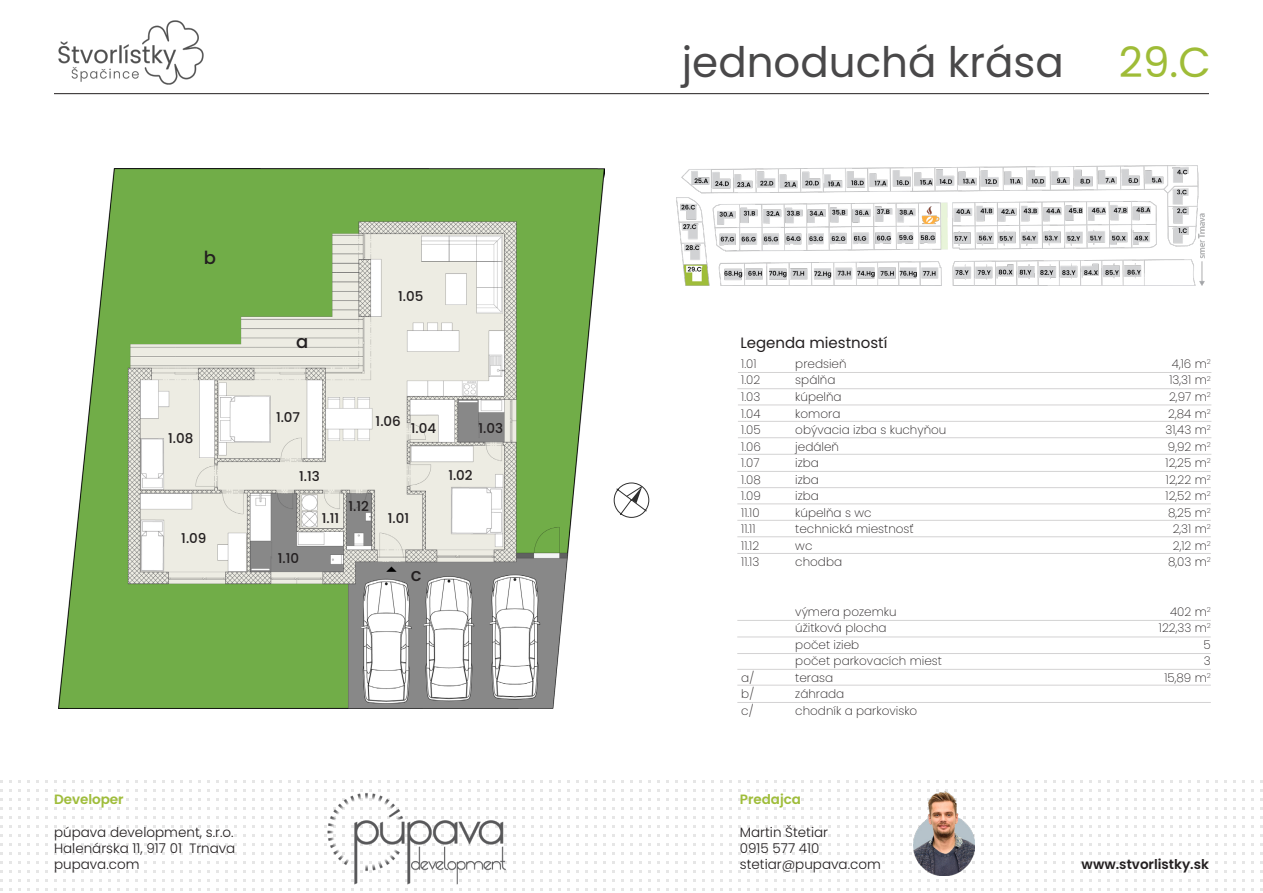
<style>
.page{position:relative;width:1263px;height:893px;background:#fff}
.page>*{position:absolute;margin:0;border:0;box-sizing:border-box;transform-origin:0 0}
.t1{font:42px "Poppins";color:#494849}
.t2{font:42px "Poppins";color:#9fbc37}
.t3{font:500 18px "Poppins";color:#231f20}
.t4{font:15px "Poppins";color:#231f20}
.t5{font:300 13.5px/16.2px "Poppins";color:#231f20}
.t6{font:500 13.5px "Poppins";color:#231f20}
.t7{font:600 13.5px "Poppins";color:#231f20}
.t8{font:600 13.5px "Poppins";color:#9fbd3a}
.t9{font:200 12px "Poppins";color:#231f20}
</style>
<div class="page">
<hr style="left:738px;top:372px;width:473px;height:1px;background:#a7a5a6">
<hr style="left:737px;top:388px;width:474px;height:1px;background:#a7a5a6">
<hr style="left:738px;top:405px;width:473px;height:1px;background:#a7a5a6">
<hr style="left:738px;top:421px;width:473px;height:1px;background:#a7a5a6">
<hr style="left:738px;top:437px;width:473px;height:1px;background:#a7a5a6">
<hr style="left:738px;top:454px;width:473px;height:1px;background:#a7a5a6">
<hr style="left:737px;top:471px;width:474px;height:1px;background:#a7a5a6">
<hr style="left:737px;top:487px;width:474px;height:1px;background:#a7a5a6">
<hr style="left:737px;top:503px;width:474px;height:1px;background:#a7a5a6">
<img style="left:54px;top:20px;width:154px;height:75px">
<img style="left:325px;top:791px;width:182px;height:94px">
<hr style="left:54px;top:93px;width:1155px;height:1px;background:#231f20">
<img style="left:914px;top:791px;width:61px;height:85px">
<svg style="left:613px;top:482px;width:36px;height:36px"></svg>
<hr style="left:737px;top:520px;width:474px;height:1px;background:#a7a5a6">
<hr style="left:737px;top:536px;width:474px;height:1px;background:#a7a5a6">
<hr style="left:737px;top:553px;width:474px;height:1px;background:#a7a5a6">
<hr style="left:737px;top:620px;width:474px;height:1px;background:#a7a5a6">
<hr style="left:737px;top:637px;width:474px;height:1px;background:#a7a5a6">
<hr style="left:737px;top:653px;width:474px;height:1px;background:#a7a5a6">
<hr style="left:737px;top:669px;width:474px;height:1px;background:#a7a5a6">
<hr style="left:737px;top:685px;width:474px;height:1px;background:#a7a5a6">
<hr style="left:737px;top:702px;width:474px;height:1px;background:#a7a5a6">
<img style="left:676px;top:165px;width:529px;height:121px">
<img style="left:58px;top:169px;width:546px;height:540px">
<p class="t3" style="left:204px;top:247px;width:14px">b</p>
<p class="t6" style="left:168px;top:431px;width:27px">1.08</p>
<p class="t6" style="left:181px;top:531px;width:27px">1.09</p>
<p class="t3" style="left:296px;top:331px;width:14px">a</p>
<p class="t6" style="left:398px;top:288px;width:27px">1.05</p>
<p class="t6" style="left:276px;top:409px;width:26px">1.07</p>
<p class="t6" style="left:376px;top:413px;width:27px">1.06</p>
<p class="t6" style="left:411px;top:420px;width:27px">1.04</p>
<p class="t6" style="left:479px;top:420px;width:26px">1.03</p>
<p class="t6" style="left:299px;top:469px;width:22px">1.13</p>
<p class="t6" style="left:448px;top:467px;width:26px">1.02</p>
<p class="t6" style="left:278px;top:550px;width:23px">1.10</p>
<p class="t6" style="left:322px;top:511px;width:19px">1.11</p>
<p class="t6" style="left:349px;top:499px;width:22px">1.12</p>
<p class="t6" style="left:388px;top:510px;width:23px">1.01</p>
<p class="t3" style="left:411px;top:565px;width:12px">c</p>
<p class="t8" style="left:54px;top:792px;width:71px">Developer</p>
<p class="t5" style="left:54px;top:824px;width:183px">púpava development, s.r.o.<br>Halenárska 11, 917 01 Trnava pupava.com</p>
<h1 class="t1" style="left:682px;top:38px;width:383px">jednoduchá krása</h1>
<p class="t2" style="left:1119px;top:38px;width:93px">29.C</p>
<p class="t4" style="left:740px;top:334px;width:149px">Legenda miestností</p>
<p class="t9" style="left:741px;top:357px;width:17px">1.01</p>
<p class="t9" style="left:795px;top:357px;width:53px">predsieň</p>
<p class="t9" style="left:1172px;top:357px;width:40px">4,16 m<sup>2</sup></p>
<p class="t9" style="left:741px;top:373px;width:20px">1.02</p>
<p class="t9" style="left:795px;top:373px;width:42px">spálňa</p>
<p class="t9" style="left:1169px;top:373px;width:43px">13,31 m<sup>2</sup></p>
<p class="t9" style="left:741px;top:390px;width:21px">1.03</p>
<p class="t9" style="left:795px;top:390px;width:48px">kúpelňa</p>
<p class="t9" style="left:1169px;top:390px;width:43px">2,97 m<sup>2</sup></p>
<p class="t9" style="left:741px;top:406px;width:21px">1.04</p>
<p class="t9" style="left:795px;top:406px;width:47px">komora</p>
<p class="t9" style="left:1168px;top:406px;width:44px">2,84 m<sup>2</sup></p>
<p class="t9" style="left:741px;top:423px;width:21px">1.05</p>
<p class="t9" style="left:795px;top:423px;width:153px">obývacia izba s kuchyňou</p>
<p class="t9" style="left:1165px;top:423px;width:47px">31,43 m<sup>2</sup></p>
<p class="t9" style="left:741px;top:439px;width:21px">1.06</p>
<p class="t9" style="left:795px;top:439px;width:45px">jedáleň</p>
<p class="t9" style="left:1168px;top:439px;width:44px">9,92 m<sup>2</sup></p>
<p class="t9" style="left:741px;top:456px;width:20px">1.07</p>
<p class="t9" style="left:795px;top:456px;width:25px">izba</p>
<p class="t9" style="left:1165px;top:456px;width:47px">12,25 m<sup>2</sup></p>
<p class="t9" style="left:741px;top:472px;width:21px">1.08</p>
<p class="t9" style="left:795px;top:472px;width:25px">izba</p>
<p class="t9" style="left:1166px;top:472px;width:46px">12,22 m<sup>2</sup></p>
<p class="t9" style="left:741px;top:489px;width:21px">1.09</p>
<p class="t9" style="left:795px;top:489px;width:25px">izba</p>
<p class="t9" style="left:1165px;top:489px;width:47px">12,52 m<sup>2</sup></p>
<p class="t9" style="left:741px;top:505px;width:20px">11.10</p>
<p class="t9" style="left:795px;top:505px;width:78px">kúpelňa s wc</p>
<p class="t9" style="left:1168px;top:505px;width:44px">8,25 m<sup>2</sup></p>
<p class="t9" style="left:741px;top:522px;width:16px">11.11</p>
<p class="t9" style="left:795px;top:522px;width:120px">technická miestnosť</p>
<p class="t9" style="left:1173px;top:522px;width:40px">2,31 m<sup>2</sup></p>
<p class="t9" style="left:741px;top:538px;width:19px">11.12</p>
<p class="t9" style="left:795px;top:538px;width:19px">wc</p>
<p class="t9" style="left:1173px;top:538px;width:40px">2,12 m<sup>2</sup></p>
<p class="t9" style="left:741px;top:555px;width:20px">11.13</p>
<p class="t9" style="left:795px;top:555px;width:48px">chodba</p>
<p class="t9" style="left:1168px;top:555px;width:44px">8,03 m<sup>2</sup></p>
<p class="t9" style="left:795px;top:604px;width:103px">výmera pozemku</p>
<p class="t9" style="left:1170px;top:604px;width:42px">402 m<sup>2</sup></p>
<p class="t9" style="left:795px;top:621px;width:93px">úžitková plocha</p>
<p class="t9" style="left:1159px;top:621px;width:53px">122,33 m<sup>2</sup></p>
<p class="t9" style="left:795px;top:637px;width:66px">počet izieb</p>
<p class="t9" style="left:1203px;top:637px;width:9px">5</p>
<p class="t9" style="left:795px;top:654px;width:148px">počet parkovacích miest</p>
<p class="t9" style="left:1204px;top:654px;width:8px">3</p>
<p class="t9" style="left:741px;top:670px;width:14px">a/</p>
<p class="t9" style="left:795px;top:670px;width:39px">terasa</p>
<p class="t9" style="left:1164px;top:670px;width:48px">15,89 m<sup>2</sup></p>
<p class="t9" style="left:741px;top:687px;width:14px">b/</p>
<p class="t9" style="left:795px;top:687px;width:51px">záhrada</p>
<p class="t9" style="left:741px;top:703px;width:14px">c/</p>
<p class="t9" style="left:795px;top:703px;width:124px">chodník a parkovisko</p>
<p class="t8" style="left:740px;top:792px;width:63px">Predajca</p>
<p class="t5" style="left:740px;top:824px;width:143px">Martin Štetiar<br>0915 577 410 stetiar@pupava.com</p>
<p class="t7" style="left:1081px;top:857px;width:129px">www.stvorlistky.sk</p>
</div>
